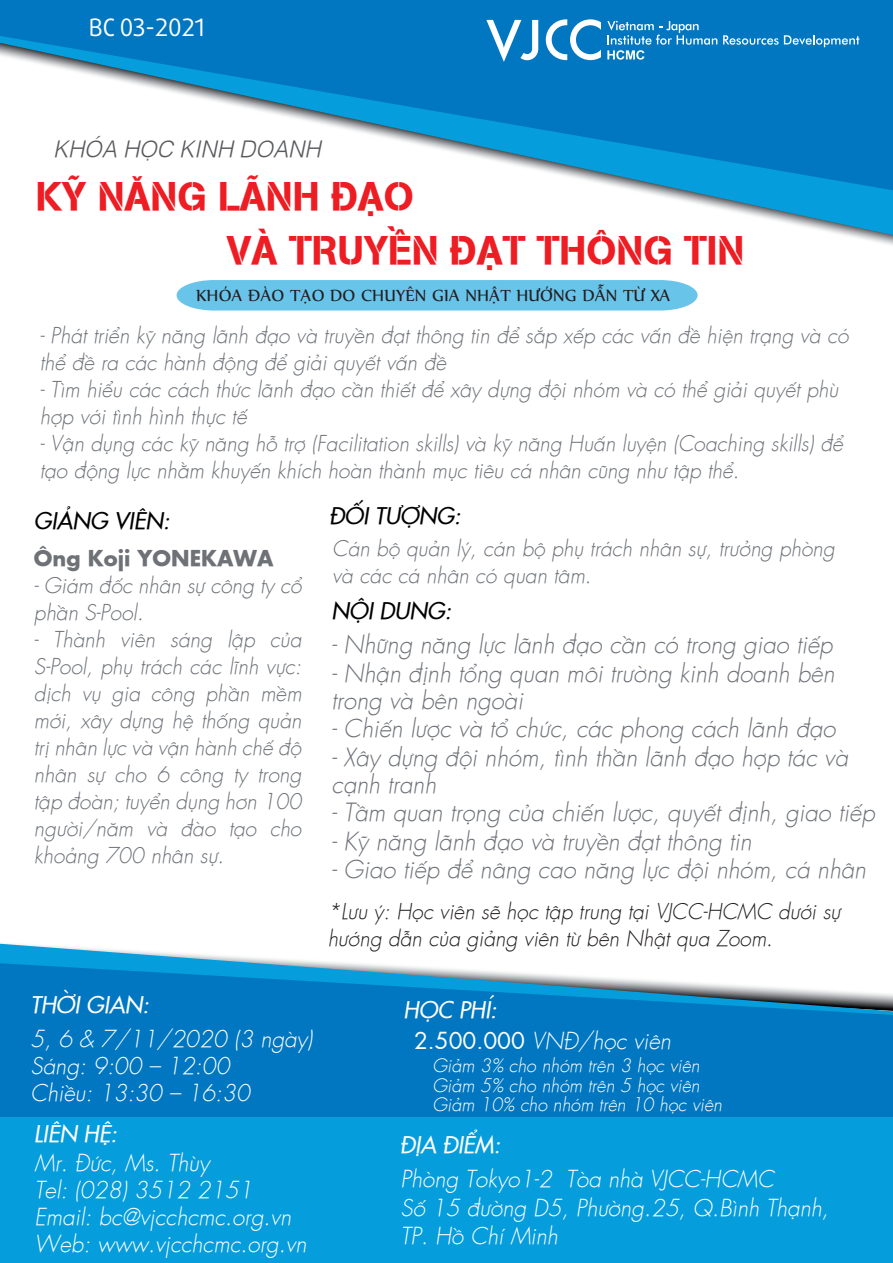
<style>
.page{position:relative;width:893px;height:1263px;background:#fff}
.page>*{position:absolute;margin:0;border:0;box-sizing:border-box;transform-origin:0 0}
.t1{font:39px/54px "SFUAG Buch Stencil BQ Medium";color:#ee1d23}
.t2{font:italic 300 24px/27px "SFU Futura";color:#6e7277}
.t3{font:24px "UTM Daxline";color:#fff}
.t4{font:italic 300 22.5px/27px "SFU Futura";color:#fff}
.t5{font:italic 22.5px "SFU Futura";color:#fff}
.t6{font:italic 22.5px "SFU Futura";color:#000}
.t7{font:italic 300 22.5px "SFU Helvetica";color:#595a5d}
.t8{font:italic 300 21px/27px "SFU Futura";color:#6e7277}
.t9{font:italic 300 21px/27px "SFU Futura";color:#231f20}
.t10{font:700 21px "SFU Futura";color:#6e7277}
.t11{font:19.5px "UTM Nyala";color:#231f20}
.t12{font:italic 300 18px/19.5px "SFU Futura";color:#fff}
.s1{font-weight:400;font-style:normal}
</style>
<div class="page">
<svg style="left:635px;top:190px;width:258px;height:45px"></svg>
<svg style="left:0;top:0;width:893px;height:190px;fill:#0077c0"></svg>
<svg style="left:0;top:944px;width:336px;height:19px"></svg>
<svg style="left:0;top:963px;width:893px;height:154px;background:#1883c4"></svg>
<div style="left:0;top:1117px;width:893px;height:146px;background:#069ddc"></div>
<svg style="left:486px;top:20px;width:52px;height:42px"></svg>
<svg style="left:546px;top:19px;width:55px;height:41px"></svg>
<svg style="left:607px;top:21px;width:110px;height:39px;background:#2b8eca"></svg>
<svg style="left:723px;top:35px;width:136px;height:12px;background:#4199cf"></svg>
<div style="left:177px;top:280px;width:521px;height:31px;background:#69c4ea"></div>
<p class="t3" style="left:89px;top:11px;width:118px">BC 03-2021</p>
<p class="t7" style="left:53px;top:132px;width:269px">KHÓA HỌC KINH DOANH</p>
<h1 class="t1" style="left:226px;top:166px;width:519px;text-indent:-190px">KỸ NĂNG LÃNH ĐẠO<br>VÀ TRUYỀN ĐẠT THÔNG TIN</h1>
<p class="t11" style="left:196px;top:282px;width:476px">KHÓA ĐÀO TẠO DO CHUYÊN GIA NHẬT HƯỚNG DẪN TỪ XA</p>
<p class="t8" style="left:40px;top:321px;width:810px">- Phát triển kỹ năng lãnh đạo và truyền đạt thông tin để sắp xếp các vấn đề hiện trạng và có thể đề ra các hành động để giải quyết vấn đề</p>
<p class="t8" style="left:40px;top:375px;width:800px">- Tìm hiểu các cách thức lãnh đạo cần thiết để xây dựng đội nhóm và có thể giải quyết phù hợp với tình hình thực tế</p>
<p class="t8" style="left:40px;top:429px;width:804px">- Vận dụng các kỹ năng hỗ trợ (Facilitation skills) và kỹ năng Huấn luyện (Coaching skills) để tạo động lực nhằm khuyến khích hoàn thành mục tiêu cá nhân cũng như tập thể.</p>
<p class="t6" style="left:34px;top:503px;width:137px">GIẢNG VIÊN:</p>
<p class="t10" style="left:34px;top:539px;width:241px">Ông Koji YONEKAWA</p>
<p class="t8" style="left:34px;top:570px;width:269px">- Giám đốc nhân sự công ty cổ phần S-Pool.</p>
<p class="t8" style="left:34px;top:624px;width:269px;text-align:justify">- Thành viên sáng lập của S-Pool, phụ trách các lĩnh vực: dịch vụ gia công phần mềm mới, xây dựng hệ thống quản trị nhân lực và vận hành chế độ nhân sự cho 6 công ty trong tập đoàn; tuyển dụng hơn 100 người/năm và đào tạo cho khoảng 700 nhân sự.</p>
<p class="t5" style="left:30px;top:987px;width:120px">THỜI GIAN:</p>
<p class="t4" style="left:30px;top:1024px;width:284px">5, 6 &amp; 7/11/2020 (3 ngày)<br>Sáng: 9:00 – 12:00<br>Chiều: 13:30 – 16:30</p>
<p class="t5" style="left:34px;top:1116px;width:85px">LIÊN HỆ:</p>
<p class="t4" style="left:35px;top:1148px;width:273px">Mr. Đức, Ms. Thùy<br>Tel: (028) 3512 2151<br>Email: bc@vjcchcmc.org.vn<br>Web: www.vjcchcmc.org.vn</p>
<p class="t6" style="left:330px;top:498px;width:132px">ĐỐI TƯỢNG:</p>
<p class="t8" style="left:332px;top:534px;width:504px">Cán bộ quản lý, cán bộ phụ trách nhân sự, trưởng phòng và các cá nhân có quan tâm.</p>
<p class="t6" style="left:332px;top:593px;width:121px">NỘI DUNG:</p>
<p class="t2" style="left:332px;top:630px;width:503px">- Những năng lực lãnh đạo cần có trong giao tiếp</p>
<p class="t2" style="left:332px;top:658px;width:504px">- Nhận định tổng quan môi trường kinh doanh bên trong và bên ngoài</p>
<p class="t2" style="left:332px;top:714px;width:506px">- Chiến lược và tổ chức, các phong cách lãnh đạo</p>
<p class="t2" style="left:332px;top:742px;width:518px">- Xây dựng đội nhóm, tình thần lãnh đạo hợp tác và cạnh tranh</p>
<p class="t2" style="left:332px;top:798px;width:545px">- Tầm quan trọng của chiến lược, quyết định, giao tiếp</p>
<p class="t2" style="left:332px;top:826px;width:421px">- Kỹ năng lãnh đạo và truyền đạt thông tin</p>
<p class="t2" style="left:332px;top:855px;width:536px">- Giao tiếp để nâng cao năng lực đội nhóm, cá nhân</p>
<p class="t9" style="left:328px;top:897px;width:514px">*Lưu ý: Học viên sẽ học tập trung tại VJCC-HCMC dưới sự hướng dẫn của giảng viên từ bên Nhật qua Zoom.</p>
<p class="t5" style="left:404px;top:992px;width:95px">HỌC PHÍ:</p>
<p class="t4" style="left:414px;top:1026px;width:258px"><span class="s1">2.500.000</span> VNĐ/học viên</p>
<p class="t12" style="left:432px;top:1055px;width:291px">Giảm 3% cho nhóm trên 3 học viên<br>Giảm 5% cho nhóm trên 5 học viên<br>Giảm 10% cho nhóm trên 10 học viên</p>
<p class="t5" style="left:400px;top:1127px;width:102px">ĐỊA ĐIỂM:</p>
<p class="t4" style="left:400px;top:1164px;width:430px;line-height:28.5px">Phòng Tokyo1-2 Tòa nhà VJCC-HCMC<br>Số 15 đường D5, Phường.25, Q.Bình Thạnh,<br>TP. Hồ Chí Minh</p>
</div>
